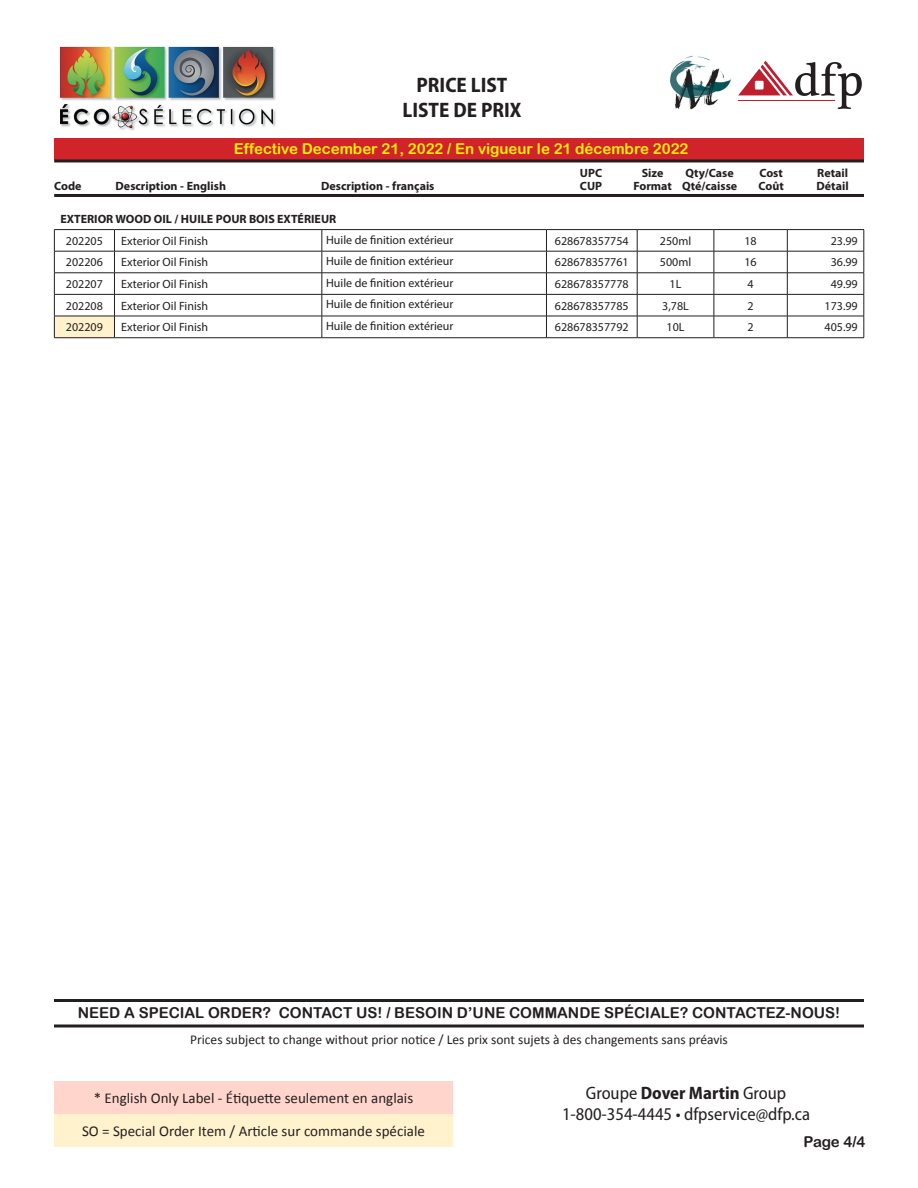
<style>
.page{position:relative;width:918px;height:1188px;background:#fff}
.page>*{position:absolute;margin:0;border:0;box-sizing:border-box;transform-origin:0 0}
.t1{font:700 semi-condensed 21px "Myriad Pro";color:#231f20}
.t2{font:semi-condensed 18px "Myriad Pro";color:#231f20}
.t3{font:15px "Calibri";color:#231f20}
.t4{font:15px "Arial Rounded MT Bold";color:#231f20}
.t5{font:15px "Arial Rounded MT Bold";color:#fff101}
.t6{font:13.5px "Calibri";color:#231f20}
.t7{font:12px "Myriad Pro";color:#231f20}
.t8{font:700 12px "Myriad Pro";color:#231f20}
.s1{font-weight:700}
</style>
<div class="page">
<div style="left:54px;top:1114px;width:399px;height:32px;background:#fff2cc"></div>
<div style="left:54px;top:138px;width:810px;height:21px;background:#d1232a"></div>
<svg style="left:54px;top:1024px;width:810px;height:4px"></svg>
<hr style="left:54px;top:999px;width:810px;height:3px;background:#231f20">
<svg style="left:669px;top:55px;width:193px;height:55px"></svg>
<hr style="left:54px;top:194px;width:810px;height:3px;background:#231f20">
<hr style="left:54px;top:159px;width:810px;height:3px;background:#231f20">
<div style="left:54px;top:1081px;width:399px;height:33px;background:#ffd5cc"></div>
<hr style="left:114px;top:251px;width:208px;height:1px;background:#231f20">
<hr style="left:322px;top:251px;width:224px;height:1px;background:#231f20">
<hr style="left:546px;top:251px;width:91px;height:1px;background:#231f20">
<hr style="left:637px;top:251px;width:77px;height:1px;background:#231f20">
<hr style="left:714px;top:251px;width:73px;height:1px;background:#231f20">
<hr style="left:787px;top:251px;width:77px;height:1px;background:#231f20">
<hr style="left:114px;top:273px;width:208px;height:1px;background:#231f20">
<hr style="left:322px;top:273px;width:224px;height:1px;background:#231f20">
<hr style="left:546px;top:273px;width:91px;height:1px;background:#231f20">
<hr style="left:637px;top:273px;width:77px;height:1px;background:#231f20">
<hr style="left:714px;top:273px;width:73px;height:1px;background:#231f20">
<hr style="left:787px;top:273px;width:77px;height:1px;background:#231f20">
<hr style="left:114px;top:294px;width:208px;height:1px;background:#231f20">
<hr style="left:322px;top:294px;width:224px;height:1px;background:#231f20">
<hr style="left:546px;top:294px;width:91px;height:1px;background:#231f20">
<hr style="left:637px;top:294px;width:77px;height:1px;background:#231f20">
<hr style="left:714px;top:294px;width:73px;height:1px;background:#231f20">
<hr style="left:787px;top:294px;width:77px;height:1px;background:#231f20">
<hr style="left:114px;top:316px;width:208px;height:1px;background:#231f20">
<hr style="left:322px;top:316px;width:224px;height:1px;background:#231f20">
<svg style="left:322px;top:230px;width:1px;height:107px"></svg>
<hr style="left:546px;top:316px;width:91px;height:1px;background:#231f20">
<svg style="left:546px;top:230px;width:1px;height:107px"></svg>
<hr style="left:637px;top:316px;width:77px;height:1px;background:#231f20">
<svg style="left:637px;top:230px;width:1px;height:107px"></svg>
<hr style="left:714px;top:316px;width:73px;height:1px;background:#231f20">
<svg style="left:714px;top:230px;width:1px;height:107px"></svg>
<hr style="left:787px;top:316px;width:77px;height:1px;background:#231f20">
<svg style="left:787px;top:230px;width:1px;height:107px"></svg>
<hr style="left:114px;top:337px;width:208px;height:1px;background:#231f20">
<hr style="left:322px;top:337px;width:224px;height:1px;background:#231f20">
<hr style="left:546px;top:337px;width:91px;height:1px;background:#231f20">
<hr style="left:637px;top:337px;width:77px;height:1px;background:#231f20">
<hr style="left:714px;top:337px;width:73px;height:1px;background:#231f20">
<hr style="left:787px;top:337px;width:77px;height:1px;background:#231f20">
<hr style="left:114px;top:229px;width:208px;height:1px;background:#231f20">
<hr style="left:322px;top:229px;width:224px;height:1px;background:#231f20">
<hr style="left:546px;top:229px;width:91px;height:1px;background:#231f20">
<hr style="left:637px;top:229px;width:77px;height:1px;background:#231f20">
<hr style="left:714px;top:229px;width:73px;height:1px;background:#231f20">
<hr style="left:787px;top:229px;width:77px;height:1px;background:#231f20">
<svg style="left:54px;top:229px;width:61px;height:109px"></svg>
<svg style="left:864px;top:229px;width:1px;height:109px"></svg>
<img style="left:60px;top:46px;width:216px;height:85px">
<p class="t1" style="left:417px;top:71px;width:92px">PRICE LIST</p>
<p class="t1" style="left:403px;top:96px;width:120px">LISTE DE PRIX</p>
<p class="t5" style="left:234px;top:140px;width:456px">Effective December 21, 2022 / En vigueur le 21 décembre 2022</p>
<p class="t8" style="left:580px;top:165px;width:24px">UPC</p>
<p class="t8" style="left:642px;top:165px;width:23px">Size</p>
<p class="t8" style="left:685px;top:165px;width:50px">Qty/Case</p>
<p class="t8" style="left:759px;top:165px;width:25px">Cost</p>
<p class="t8" style="left:817px;top:165px;width:32px">Retail</p>
<p class="t8" style="left:54px;top:178px;width:29px">Code</p>
<p class="t8" style="left:116px;top:178px;width:112px">Description - English</p>
<p class="t8" style="left:321px;top:178px;width:115px">Description - français</p>
<p class="t8" style="left:580px;top:178px;width:24px">CUP</p>
<p class="t8" style="left:633px;top:178px;width:105px">Format Qté/caisse</p>
<p class="t8" style="left:759px;top:178px;width:27px">Coût</p>
<p class="t8" style="left:817px;top:178px;width:34px">Détail</p>
<p class="t8" style="left:60px;top:211px;width:277px">EXTERIOR WOOD OIL / HUILE POUR BOIS EXTÉRIEUR</p>
<p class="t7" style="left:66px;top:233px;width:38px">202205</p>
<p class="t7" style="left:121px;top:233px;width:89px">Exterior Oil Finish</p>
<p class="t7" style="left:326px;top:232px;width:129px">Huile de finition extérieur</p>
<p class="t7" style="left:555px;top:233px;width:75px">628678357754</p>
<p class="t7" style="left:660px;top:233px;width:33px">250ml</p>
<p class="t7" style="left:744px;top:233px;width:14px">18</p>
<p class="t7" style="left:831px;top:233px;width:29px">23.99</p>
<p class="t7" style="left:66px;top:255px;width:38px">202206</p>
<p class="t7" style="left:121px;top:255px;width:89px">Exterior Oil Finish</p>
<p class="t7" style="left:326px;top:254px;width:129px">Huile de finition extérieur</p>
<p class="t7" style="left:555px;top:255px;width:75px">628678357761</p>
<p class="t7" style="left:660px;top:255px;width:33px">500ml</p>
<p class="t7" style="left:744px;top:255px;width:14px">16</p>
<p class="t7" style="left:831px;top:255px;width:29px">36.99</p>
<p class="t7" style="left:66px;top:277px;width:38px">202207</p>
<p class="t7" style="left:121px;top:277px;width:89px">Exterior Oil Finish</p>
<p class="t7" style="left:326px;top:275px;width:129px">Huile de finition extérieur</p>
<p class="t7" style="left:555px;top:277px;width:75px">628678357778</p>
<p class="t7" style="left:670px;top:277px;width:13px">1L</p>
<p class="t7" style="left:748px;top:277px;width:8px">4</p>
<p class="t7" style="left:831px;top:277px;width:29px">49.99</p>
<p class="t7" style="left:66px;top:298px;width:38px">202208</p>
<p class="t7" style="left:121px;top:298px;width:89px">Exterior Oil Finish</p>
<p class="t7" style="left:326px;top:297px;width:129px">Huile de finition extérieur</p>
<p class="t7" style="left:555px;top:298px;width:75px">628678357785</p>
<p class="t7" style="left:662px;top:298px;width:28px">3,78L</p>
<p class="t7" style="left:748px;top:298px;width:8px">2</p>
<p class="t7" style="left:825px;top:298px;width:35px">173.99</p>
<p class="t7" style="left:66px;top:320px;width:38px">202209</p>
<p class="t7" style="left:121px;top:320px;width:89px">Exterior Oil Finish</p>
<p class="t7" style="left:326px;top:319px;width:129px">Huile de finition extérieur</p>
<p class="t7" style="left:555px;top:320px;width:75px">628678357792</p>
<p class="t7" style="left:667px;top:320px;width:19px">10L</p>
<p class="t7" style="left:748px;top:320px;width:8px">2</p>
<p class="t7" style="left:825px;top:320px;width:35px">405.99</p>
<p class="t4" style="left:78px;top:1003px;width:764px">NEED A SPECIAL ORDER? CONTACT US! / BESOIN D’UNE COMMANDE SPÉCIALE? CONTACTEZ-NOUS!</p>
<p class="t6" style="left:190px;top:1031px;width:539px">Prices subject to change without prior notice / Les prix sont sujets à des changements sans préavis</p>
<p class="t2" style="left:586px;top:1082px;width:202px">Groupe <span class="s1">Dover Martin</span> Group</p>
<p class="t2" style="left:562px;top:1103px;width:250px">1-800-354-4445 • dfpservice@dfp.ca</p>
<p class="t3" style="left:94px;top:1089px;width:321px">* English Only Label - Étiquette seulement en anglais</p>
<p class="t3" style="left:82px;top:1121px;width:344px">SO = Special Order Item / Article sur commande spéciale</p>
<p class="t4" style="left:804px;top:1133px;width:63px">Page 4/4</p>
</div>
